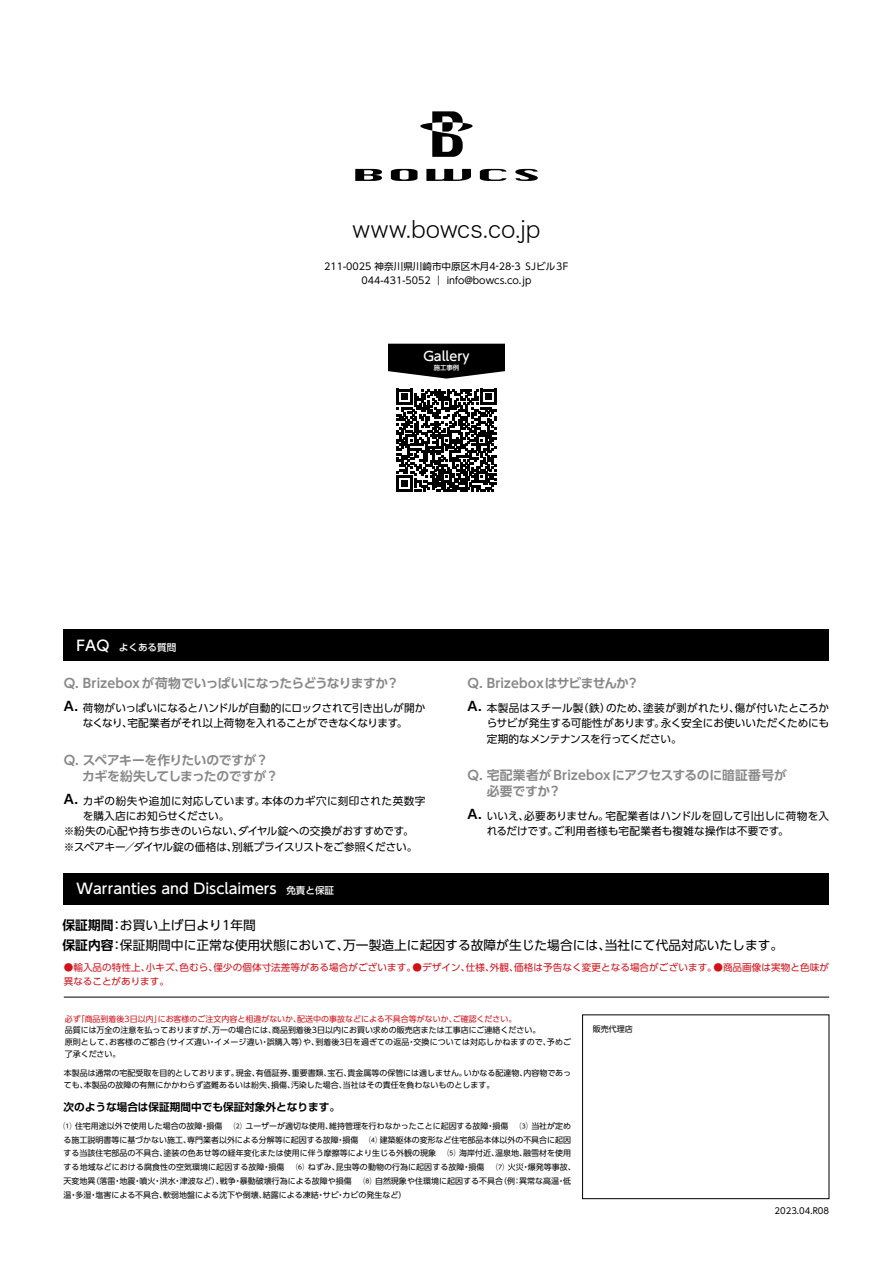
<style>
.page{position:relative;width:893px;height:1263px;background:#fff}
.page>*{position:absolute;margin:0;border:0;box-sizing:border-box;transform-origin:0 0}
.t1{font:23.4px "Hira Kaku Std W2";letter-spacing:-.005em;color:#000}
.t2{font:500 14.4px "UD Shin Go Pro";color:#fff}
.t3{font:700 12.75px/15.9px "UD Shin Go Pro De";letter-spacing:-.015em;color:#898989}
.t4{font:12.75px/19.2px "UD Shin Go Pro";color:#000}
.t5{font:700 12.75px/15.9px "UD Shin Go Pro De";letter-spacing:.005em;color:#898989}
.t6{font:500 12.75px "UD Shin Go Pro";color:#fff}
.t7{font:10.65px/14.9px "UD Shin Go Pro";letter-spacing:-.005em;color:#000}
.t8{font:10.65px/14.9px "UD Shin Go Pro";letter-spacing:-.025em;color:#000;text-align:center}
.t9{font:10.65px/14.9px "UD Shin Go Pro";letter-spacing:.015em;color:#000}
.t10{font:700 10.65px "Shin Go Pro De";color:#000}
.t11{font:9.6px/13.8px "UD Shin Go Pro";letter-spacing:.01em;color:#d0121b}
.t12{font:9.6px/14.9px "UD Shin Go Pro";color:#000;text-align:center}
.t13{font:500 9.6px "UD Shin Go Pro";color:#fff}
.t14{font:8.55px "UD Shin Go Pro";color:#000}
.t15{font:7.95px/13.8px "UD Shin Go Pro";color:#000}
.t16{font:7.95px "UD Shin Go Pro";color:#d0121b}
.t17{font:500 6.45px "UD Shin Go Pro";color:#fff}
.s1{font-size:14.4px}
.s2{font-family:"UD Shin Go Pro De";font-weight:700;font-size:12.75px}
.s3{font-size:9.6px}
.s4{font-family:"UD Shin Go Pro De";font-weight:700}
</style>
<div class="page">
<div style="left:582px;top:1015px;width:247px;height:184px;border:1px solid #000"></div>
<hr style="left:64px;top:997px;width:765px;height:1px;background:#000">
<div style="left:64px;top:873px;width:765px;height:32px;background:#000"></div>
<div style="left:64px;top:630px;width:765px;height:31px;background:#000"></div>
<svg style="left:355px;top:169px;width:27px;height:12px"></svg>
<svg style="left:391px;top:169px;width:26px;height:12px"></svg>
<svg style="left:426px;top:169px;width:45px;height:12px"></svg>
<svg style="left:480px;top:169px;width:26px;height:12px"></svg>
<svg style="left:515px;top:169px;width:23px;height:12px"></svg>
<svg style="left:420px;top:111px;width:53px;height:46px"></svg>
<svg style="left:397px;top:389px;width:99px;height:103px"></svg>
<svg style="left:388px;top:344px;width:117px;height:35px;background:#1e1e1e"></svg>
<h1 class="t1" style="left:352px;top:212px;width:190px">www.bowcs.co.jp</h1>
<p class="t12" style="left:324px;top:258px;width:246px">211-0025 神奈川県川崎市中原区木月4-28-3 SJビル3F<br>044-431-5052 ｜ info@bowcs.co.jp</p>
<h3 class="t6" style="left:423px;top:346px;width:48px">Gallery</h3>
<p class="t17" style="left:434px;top:362px;width:27px">施工事例</p>
<p class="t13" style="left:77px;top:639px;width:101px"><span class="s1">FAQ</span> よくある質問</p>
<h3 class="t3" style="left:64px;top:675px;width:337px">Q. Brizebox が荷物でいっぱいになったらどうなりますか？</h3>
<h3 class="t8" style="left:64px;top:700px;width:363px"><span class="s2">A.</span> 荷物がいっぱいになるとハンドルが自動的にロックされて引き出しが開かなくなり、宅配業者がそれ以上荷物を入れることができなくなります。</h3>
<h3 class="t3" style="left:82px;top:752px;width:198px;text-indent:-18px">Q. スペアキーを作りたいのですが？カギを紛失してしまったのですが？</h3>
<h3 class="t9" style="left:83px;top:793px;width:344px;text-indent:-19px"><span class="s2">A.</span> カギの紛失や追加に対応しています。本体のカギ穴に刻印された英数字を購入店にお知らせください。</h3>
<h3 class="t7" style="left:64px;top:823px;width:355px;line-height:15.9px">※紛失の心配や持ち歩きのいらない、ダイヤル錠への交換がおすすめです。※スペアキー／ダイヤル錠の価格は、別紙プライスリストをご参照ください。</h3>
<h3 class="t3" style="left:468px;top:675px;width:173px">Q. Brizeboxはサビませんか？</h3>
<h3 class="t7" style="left:468px;top:700px;width:363px;text-align:right"><span class="s2">A.</span> 本製品はスチール製（鉄）のため、塗装が剥がれたり、傷が付いたところからサビが発生する可能性があります。永く安全にお使いいただくためにも</h3>
<h3 class="t8" style="left:487px;top:731px;width:197px">定期的なメンテナンスを行ってください。</h3>
<h3 class="t5" style="left:487px;top:767px;width:302px;text-indent:-19px">Q. 宅配業者がBrizeboxにアクセスするのに暗証番号が必要ですか？</h3>
<h3 class="t7" style="left:487px;top:808px;width:344px;text-indent:-19px"><span class="s2">A.</span> いいえ、必要ありません。宅配業者はハンドルを回して引出しに荷物を入れるだけです。ご利用者様も宅配業者も複雑な操作は不要です。</h3>
<h2 class="t2" style="left:77px;top:877px;width:259px">Warranties and Disclaimers <span class="s3">免責と保証</span></h2>
<h3 class="t4" style="left:63px;top:916px;width:722px"><span class="s4">保証期間</span>：お買い上げ日より1年間<br><span class="s4">保証内容</span>：保証期間中に正常な使用状態において、万一製造上に起因する故障が生じた場合には、当社にて代品対応いたします。</h3>
<p class="t11" style="left:64px;top:960px;width:767px">●輸入品の特性上、小キズ、色むら、僅少の個体寸法差等がある場合がございます。●デザイン、仕様、外観、価格は予告なく変更となる場合がございます。●商品画像は実物と色味が異なることがあります。</p>
<p class="t16" style="left:65px;top:1012px;width:453px">必ず「商品到着後3日以内」にお客様のご注文内容と相違がないか、配送中の事故などによる不具合等がないか、ご確認ください。</p>
<p class="t15" style="left:65px;top:1024px;width:508px;line-height:11.7px">品質には万全の注意を払っておりますが、万一の場合には、商品到着後3日以内にお買い求めの販売店または工事店にご連絡ください。<br>原則として、お客様のご都合（サイズ違い・イメージ違い・誤購入等）や、到着後3日を過ぎての返品・交換については対応しかねますので、予めご了承ください。</p>
<p class="t15" style="left:64px;top:1067px;width:509px;line-height:11.7px">本製品は通常の宅配受取を目的としております。現金、有価証券、重要書類、宝石、貴金属等の保管には適しません。いかなる配達物、内容物であっても、本製品の故障の有無にかかわらず盗難あるいは紛失、損傷、汚染した場合、当社はその責任を負わないものとします。</p>
<h3 class="t10" style="left:64px;top:1098px;width:278px">次のような場合は保証期間中でも保証対象外となります。</h3>
<p class="t15" style="left:64px;top:1118px;width:514px">⑴ 住宅用途以外で使用した場合の故障・損傷　 ⑵ ユーザーが適切な使用、維持管理を行わなかったことに起因する故障・損傷　 ⑶ 当社が定める施工説明書等に基づかない施工、専門業者以外による分解等に起因する故障・損傷　 ⑷ 建築躯体の変形など住宅部品本体以外の不具合に起因する当該住宅部品の不具合、塗装の色あせ等の経年変化または使用に伴う摩擦等により生じる外観の現象　 ⑸ 海岸付近、温泉地、融雪材を使用する地域などにおける腐食性の空気環境に起因する故障・損傷　 ⑹ ねずみ、昆虫等の動物の行為に起因する故障・損傷　 ⑺ 火災・爆発等事故、天変地異（落雷・地震・噴火・洪水・津波など）、戦争・暴動破壊行為による故障や損傷　 ⑻ 自然現象や住環境に起因する不具合（例：異常な高温・低温・多湿・塩害による不具合、軟弱地盤による沈下や倒壊、結露による凍結・サビ・カビの発生など）</p>
<p class="t15" style="left:593px;top:1022px;width:41px">販売代理店</p>
<p class="t14" style="left:774px;top:1204px;width:56px">2023.04.R08</p>
</div>
